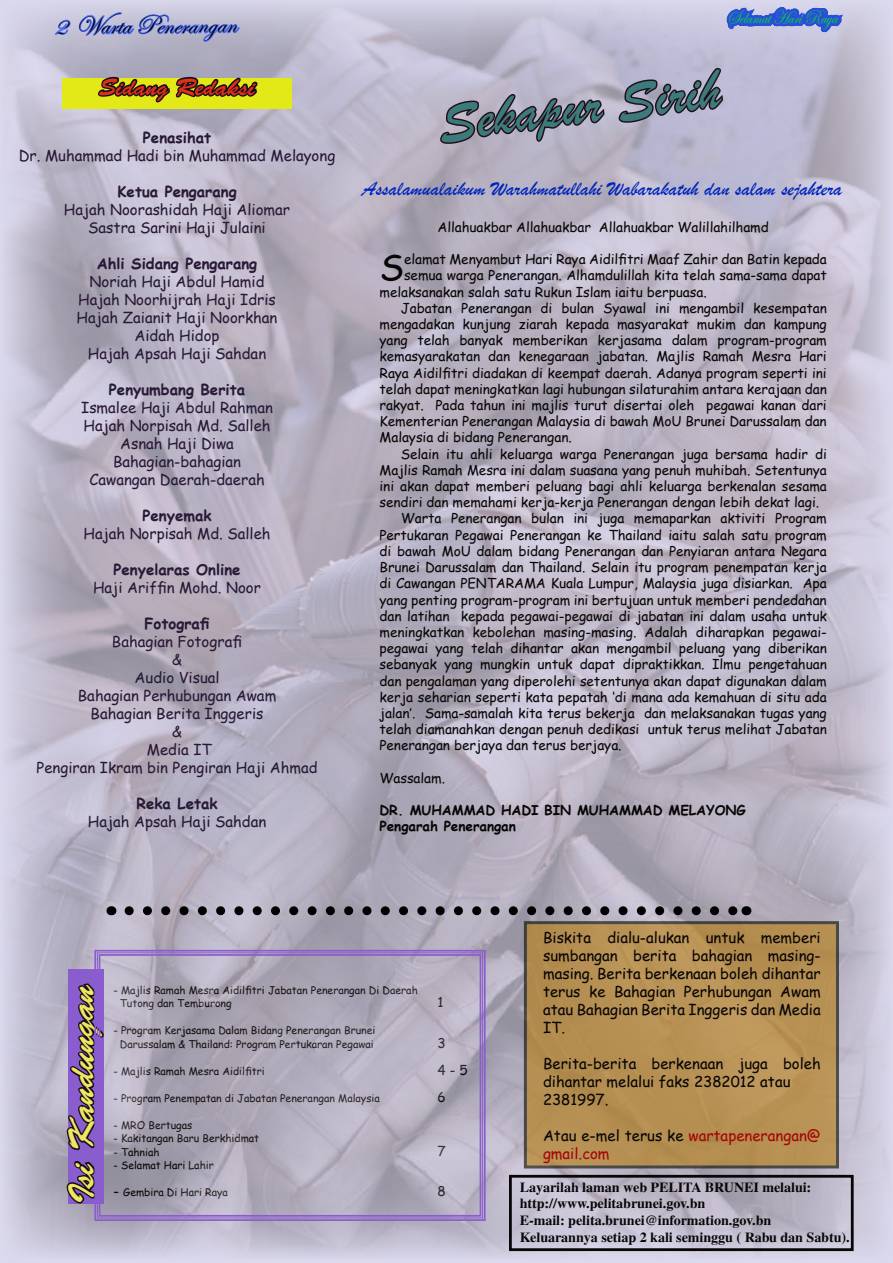
<style>
.page{position:relative;width:893px;height:1263px;background:#fff}
.page>*{position:absolute;margin:0;border:0;box-sizing:border-box;transform-origin:0 0}
.t1{font:58.5px "Brush Script";color:#3c7b7c}
.t2{font:36px "Brush Script Std";color:#efe661}
.t3{font:35.25px "Comic Sans MS";color:#080606}
.t4{font:27px "Edwardian Script ITC";color:#000}
.t5{font:24px "Brush Script Std";letter-spacing:-.005em;color:#e3301b}
.t6{font:21px "Brush Script";color:#0024bc}
.t7{font:19.35px "Edwardian Script ITC";color:#00de2d;scale:.89 1}
.t8{font:15px/18px "Comic Sans MS";color:#281936;text-align:center}
.t9{font:15px/18px "Comic Sans MS";color:#080606;text-align:justify}
.t10{font:700 15px "Comic Sans MS";color:#281936}
.t11{font:15px/18px "Comic Sans MS";color:#a40606}
.t12{font:700 13.95px/16.8px "Times";color:#080606}
.t13{font:13.5px "Comic Sans MS";color:#080606}
.t14{font:700 13.5px/16.2px "Comic Sans MS";color:#080606}
.t15{font:10.5px/13.5px "Comic Sans MS";color:#080606}
.s1{font-size:25.5px}
.s2{font-size:13.5px}
.s3{color:#080606}
</style>
<div class="page">
<img style="left:0;top:0;width:893px;height:1262px">
<svg style="left:438px;top:66px;width:168px;height:104px;background:#a098a9"></svg>
<div style="left:63px;top:78px;width:229px;height:30px;background:#e3e916"></div>
<svg style="left:616px;top:0;width:263px;height:153px;background:#b2b0cb"></svg>
<svg style="left:47px;top:19px;width:25px;height:24px"></svg>
<svg style="left:78px;top:10px;width:181px;height:271px;background:#b7b4b7"></svg>
<svg style="left:129px;top:906px;width:608px;height:9px;background:#6e6b74"></svg>
<div style="left:524px;top:921px;width:315px;height:247px;background:#b69053"></div>
<div style="left:509px;top:1175px;width:345px;height:76px;border:3px solid #080606"></div>
<div style="left:69px;top:969px;width:35px;height:235px;background:#8a5dce"></div>
<svg style="left:65px;top:1159px;width:29px;height:46px"></svg>
<svg style="left:65px;top:982px;width:29px;height:170px"></svg>
<svg style="left:94px;top:949px;width:392px;height:273px;background:#b0a9bc"></svg>
<div style="left:97px;top:952px;width:386px;height:266px;border:1px solid #8a5dce"></div>
<div style="left:99px;top:954px;width:382px;height:263px;border:2px solid #8a5dce"></div>
<h3 class="t4" style="left:53px;top:12px;width:184px;rotate:-1deg"><span class="s1">2</span> Warta Penerangan</h3>
<h3 class="t5" style="left:99px;top:74px;width:158px">Sidang Redaksi</h3>
<p class="t10" style="left:143px;top:126px;width:70px">Penasihat</p>
<p class="t8" style="left:19px;top:146px;width:318px">Dr. Muhammad Hadi bin Muhammad Melayong</p>
<p class="t10" style="left:117px;top:180px;width:121px">Ketua Pengarang</p>
<p class="t8" style="left:64px;top:200px;width:228px">Hajah Noorashidah Haji Aliomar<br>Sastra Sarini Haji Julaini</p>
<p class="t10" style="left:97px;top:252px;width:162px">Ahli Sidang Pengarang</p>
<p class="t8" style="left:77px;top:272px;width:202px">Noriah Haji Abdul Hamid<br>Hajah Noorhijrah Haji Idris<br>Hajah Zaianit Haji Noorkhan<br>Aidah Hidop<br>Hajah Apsah Haji Sahdan</p>
<p class="t10" style="left:109px;top:378px;width:138px">Penyumbang Berita</p>
<p class="t8" style="left:81px;top:398px;width:193px">Ismalee Haji Abdul Rahman<br>Hajah Norpisah Md. Salleh<br>Asnah Haji Diwa<br>Bahagian-bahagian<br>Cawangan Daerah-daerah</p>
<p class="t10" style="left:143px;top:504px;width:70px">Penyemak</p>
<p class="t8" style="left:84px;top:524px;width:188px">Hajah Norpisah Md. Salleh</p>
<p class="t10" style="left:114px;top:558px;width:129px">Penyelaras Online</p>
<p class="t8" style="left:93px;top:578px;width:169px">Haji Ariffin Mohd. Noor</p>
<p class="t10" style="left:144px;top:612px;width:67px">Fotografi</p>
<p class="t8" style="left:37px;top:632px;width:282px">Bahagian Fotografi<br>&amp;<br>Audio Visual<br>Bahagian Perhubungan Awam<br>Bahagian Berita Inggeris<br>&amp;<br>Media IT<br>Pengiran Ikram bin Pengiran Haji Ahmad</p>
<p class="t10" style="left:137px;top:792px;width:83px">Reka Letak</p>
<p class="t8" style="left:88px;top:812px;width:180px">Hajah Apsah Haji Sahdan</p>
<h3 class="t7" style="left:727px;top:7px;width:126px">Selamat Hari Raya</h3>
<h1 class="t1" style="left:435px;top:87px;width:284px;rotate:-7deg">Sekapur Sirih</h1>
<h3 class="t6" style="left:362px;top:175px;width:481px">Assalamualaikum Warahmatullahi Wabarakatuh dan salam sejahtera</h3>
<p class="t13" style="left:438px;top:217px;width:333px">Allahuakbar Allahuakbar Allahuakbar Walillahilhamd</p>
<h3 class="t3" style="left:380px;top:242px;width:27px">S</h3>
<p class="t13" style="left:404px;top:249px;width:425px">elamat Menyambut Hari Raya Aidilfitri Maaf Zahir dan Batin kepada</p>
<p class="t13" style="left:404px;top:266px;width:425px">semua warga Penerangan. Alhamdulillah kita telah sama-sama dapat</p>
<p class="t13" style="left:380px;top:282px;width:329px">melaksanakan salah satu Rukun Islam iaitu berpuasa.</p>
<p class="t13" style="left:401px;top:298px;width:428px">Jabatan Penerangan di bulan Syawal ini mengambil kesempatan</p>
<p class="t13" style="left:380px;top:314px;width:449px">mengadakan kunjung ziarah kepada masyarakat mukim dan kampung</p>
<p class="t13" style="left:380px;top:330px;width:449px">yang telah banyak memberikan kerjasama dalam program-program</p>
<p class="t13" style="left:380px;top:347px;width:449px">kemasyarakatan dan kenegaraan jabatan. Majlis Ramah Mesra Hari</p>
<p class="t13" style="left:380px;top:363px;width:449px">Raya Aidilfitri diadakan di keempat daerah. Adanya program seperti ini</p>
<p class="t13" style="left:380px;top:379px;width:449px">telah dapat meningkatkan lagi hubungan silaturahim antara kerajaan dan</p>
<p class="t13" style="left:380px;top:395px;width:449px">rakyat. Pada tahun ini majlis turut disertai oleh pegawai kanan dari</p>
<p class="t13" style="left:380px;top:411px;width:449px">Kementerian Penerangan Malaysia di bawah MoU Brunei Darussalam dan</p>
<p class="t13" style="left:380px;top:428px;width:194px">Malaysia di bidang Penerangan.</p>
<p class="t13" style="left:401px;top:444px;width:428px">Selain itu ahli keluarga warga Penerangan juga bersama hadir di</p>
<p class="t13" style="left:380px;top:460px;width:449px">Majlis Ramah Mesra ini dalam suasana yang penuh muhibah. Setentunya</p>
<p class="t13" style="left:380px;top:476px;width:449px">ini akan dapat memberi peluang bagi ahli keluarga berkenalan sesama</p>
<p class="t13" style="left:380px;top:492px;width:441px">sendiri dan memahami kerja-kerja Penerangan dengan lebih dekat lagi.</p>
<p class="t13" style="left:401px;top:509px;width:428px">Warta Penerangan bulan ini juga memaparkan aktiviti Program</p>
<p class="t13" style="left:380px;top:525px;width:449px">Pertukaran Pegawai Penerangan ke Thailand iaitu salah satu program</p>
<p class="t13" style="left:380px;top:541px;width:449px">di bawah MoU dalam bidang Penerangan dan Penyiaran antara Negara</p>
<p class="t13" style="left:380px;top:557px;width:449px">Brunei Darussalam dan Thailand. Selain itu program penempatan kerja</p>
<p class="t13" style="left:380px;top:573px;width:449px">di Cawangan PENTARAMA Kuala Lumpur, Malaysia juga disiarkan. Apa</p>
<p class="t13" style="left:380px;top:590px;width:449px">yang penting program-program ini bertujuan untuk memberi pendedahan</p>
<p class="t13" style="left:380px;top:606px;width:449px">dan latihan kepada pegawai-pegawai di jabatan ini dalam usaha untuk</p>
<p class="t13" style="left:380px;top:622px;width:449px">meningkatkan kebolehan masing-masing. Adalah diharapkan pegawai-</p>
<p class="t13" style="left:380px;top:638px;width:449px">pegawai yang telah dihantar akan mengambil peluang yang diberikan</p>
<p class="t13" style="left:380px;top:654px;width:449px">sebanyak yang mungkin untuk dapat dipraktikkan. Ilmu pengetahuan</p>
<p class="t13" style="left:380px;top:671px;width:449px">dan pengalaman yang diperolehi setentunya akan dapat digunakan dalam</p>
<p class="t13" style="left:380px;top:687px;width:449px">kerja seharian seperti kata pepatah ‘di mana ada kemahuan di situ ada</p>
<p class="t13" style="left:380px;top:703px;width:449px">jalan’. Sama-samalah kita terus bekerja dan melaksanakan tugas yang</p>
<p class="t13" style="left:380px;top:719px;width:449px">telah diamanahkan dengan penuh dedikasi untuk terus melihat Jabatan</p>
<p class="t13" style="left:380px;top:735px;width:244px">Penerangan berjaya dan terus berjaya.</p>
<p class="t13" style="left:380px;top:768px;width:67px">Wassalam.</p>
<p class="t14" style="left:380px;top:801px;width:368px">DR. MUHAMMAD HADI BIN MUHAMMAD MELAYONG<br>Pengarah Penerangan</p>
<h2 class="t2" style="left:61px;top:1204px;width:221px;rotate:-90deg">Isi Kandungan</h2>
<p class="t15" style="left:120px;top:983px;width:299px;text-indent:-6px">- Majlis Ramah Mesra Aidilfitri Jabatan Penerangan Di Daerah<br>Tutong dan Temburong</p>
<p class="t13" style="left:438px;top:992px;width:8px">1</p>
<p class="t15" style="left:114px;top:1023px;width:263px;text-align:center">- Program Kerjasama Dalam Bidang Penerangan Brunei<br>Darussalam &amp; Thailand: Program Pertukaran Pegawai</p>
<p class="t13" style="left:438px;top:1033px;width:10px">3</p>
<p class="t15" style="left:114px;top:1064px;width:153px">- Majlis Ramah Mesra Aidilfitri</p>
<p class="t13" style="left:438px;top:1060px;width:32px">4 - 5</p>
<p class="t15" style="left:114px;top:1091px;width:268px">- Program Penempatan di Jabatan Penerangan Malaysia</p>
<p class="t13" style="left:438px;top:1087px;width:10px">6</p>
<p class="t15" style="left:114px;top:1118px;width:80px">- MRO Bertugas</p>
<p class="t15" style="left:114px;top:1131px;width:147px">- Kakitangan Baru Berkhidmat</p>
<p class="t15" style="left:114px;top:1145px;width:47px">- Tahniah</p>
<p class="t13" style="left:438px;top:1141px;width:10px">7</p>
<p class="t15" style="left:114px;top:1158px;width:102px">- Selamat Hari Lahir</p>
<p class="t15" style="left:114px;top:1185px;width:116px"><span class="s2">-</span> Gembira Di Hari Raya</p>
<p class="t13" style="left:438px;top:1181px;width:10px">8</p>
<p class="t9" style="left:543px;top:928px;width:279px">Biskita dialu-alukan untuk memberi sumbangan berita bahagian masing&shy;masing. Berita berkenaan boleh dihantar terus ke Bahagian Perhubungan Awam atau Bahagian Berita Inggeris dan Media IT.</p>
<p class="t9" style="left:543px;top:1054px;width:279px;text-align:left">Berita-berita berkenaan juga boleh dihantar melalui faks 2382012 atau<br>2381997.</p>
<p class="t11" style="left:543px;top:1126px;width:279px"><span class="s3">Atau e-mel terus ke</span> wartapenerangan@ gmail.com</p>
<p class="t12" style="left:520px;top:1178px;width:332px">Layarilah laman web PELITA BRUNEI melalui: http://www.pelitabrunei.gov.bn<br>E-mail: pelita.brunei@information.gov.bn Keluarannya setiap 2 kali seminggu ( Rabu dan Sabtu).</p>
</div>
